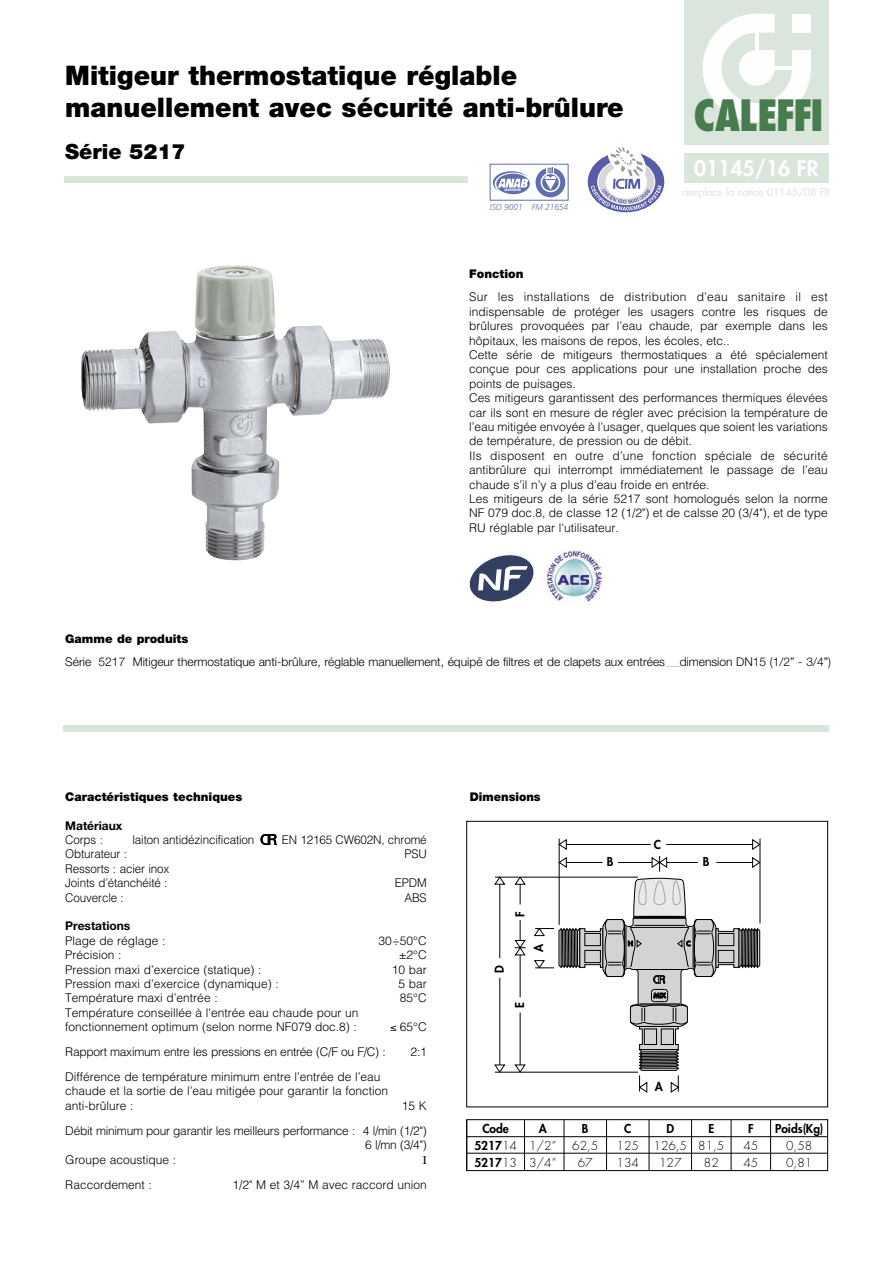
<style>
.page{position:relative;width:893px;height:1263px;background:#fff}
.page>*{position:absolute;margin:0;border:0;box-sizing:border-box;transform-origin:0 0}
.t1{font:800 condensed 42px "Futura";letter-spacing:-.035em;color:#477c4f}
.t2{font:900 27px/32.4px "Helvetica Neue";color:#000}
.t3{font:800 21px "Futura";color:#fff}
.t4{font:900 21px "Helvetica Neue";color:#000}
.t5{font:300 12px/14.4px "Helvetica";color:#000}
.t6{font:300 12px "Helvetica Neue LT Std";color:#000}
.t7{font:300 12px/24.9px "Helvetica";letter-spacing:-.02em;color:#000;text-align:right}
.t8{font:900 12px "Helvetica Neue";color:#000}
.t9{font:300 12px/17px "Futura";color:#000}
.t10{font:800 12px/17px "Futura";color:#000;text-align:center}
.t11{font:700 12px "Helvetica Neue";color:#000}
.t12{font:12px "Times";color:#000}
.t13{font:10.5px "Futura";letter-spacing:-.02em;color:#dae5dc}
.t14{font:italic 300 8.55px "Frutiger";letter-spacing:-.005em;color:#5e6eb0}
.t15{font:900 condensed 3.15px "Helvetica";letter-spacing:.005em;color:#fefefe}
.s1{font-weight:300}
</style>
<div class="page">
<div style="left:685px;top:153px;width:144px;height:30px;background:#dae5dc"></div>
<div style="left:64px;top:725px;width:765px;height:6px;background:#dae5dc"></div>
<div style="left:685px;top:0;width:144px;height:145px;background:#dae5dc"></div>
<svg style="left:703px;top:14px;width:108px;height:108px"></svg>
<hr style="left:755px;top:32px;width:4px;height:18px;background:#fefefe">
<hr style="left:774px;top:66px;width:18px;height:4px;background:#fefefe">
<svg style="left:261px;top:834px;width:15px;height:11px"></svg>
<svg style="left:666px;top:666px;width:14px;height:1px"></svg>
<hr style="left:495px;top:1072px;width:143px;height:1px;background:#000">
<hr style="left:559px;top:839px;width:1px;height:86px;background:#000">
<hr style="left:760px;top:839px;width:1px;height:84px;background:#000">
<hr style="left:495px;top:877px;width:143px;height:1px;background:#000">
<div style="left:466px;top:821px;width:362px;height:286px;border:1px solid #000"></div>
<div style="left:467px;top:1119px;width:361px;height:52px;border:1px solid #000"></div>
<hr style="left:467px;top:1136px;width:361px;height:1px;background:#000">
<hr style="left:524px;top:1120px;width:1px;height:50px;background:#000">
<hr style="left:564px;top:1120px;width:1px;height:50px;background:#000">
<hr style="left:606px;top:1120px;width:1px;height:50px;background:#000">
<hr style="left:649px;top:1120px;width:1px;height:50px;background:#000">
<hr style="left:691px;top:1120px;width:1px;height:50px;background:#000">
<svg style="left:515px;top:877px;width:10px;height:27px"></svg>
<svg style="left:515px;top:1065px;width:10px;height:7px"></svg>
<hr style="left:520px;top:1013px;width:1px;height:52px;background:#000">
<svg style="left:514px;top:920px;width:12px;height:35px"></svg>
<hr style="left:520px;top:955px;width:1px;height:42px;background:#000">
<svg style="left:495px;top:1065px;width:10px;height:7px"></svg>
<hr style="left:499px;top:978px;width:1px;height:87px;background:#000">
<svg style="left:495px;top:877px;width:10px;height:7px"></svg>
<hr style="left:499px;top:884px;width:1px;height:74px;background:#000">
<svg style="left:559px;top:857px;width:7px;height:10px"></svg>
<hr style="left:566px;top:862px;width:36px;height:1px;background:#000">
<hr style="left:618px;top:862px;width:34px;height:1px;background:#000">
<svg style="left:652px;top:856px;width:15px;height:15px"></svg>
<hr style="left:667px;top:862px;width:31px;height:1px;background:#000">
<svg style="left:752px;top:857px;width:8px;height:10px"></svg>
<hr style="left:716px;top:862px;width:37px;height:1px;background:#000">
<svg style="left:559px;top:839px;width:7px;height:10px"></svg>
<hr style="left:566px;top:844px;width:85px;height:1px;background:#000">
<svg style="left:752px;top:839px;width:8px;height:10px"></svg>
<hr style="left:666px;top:844px;width:87px;height:1px;background:#000">
<svg style="left:534px;top:878px;width:226px;height:214px"></svg>
<hr style="left:467px;top:1153px;width:361px;height:1px;background:#000">
<hr style="left:731px;top:1120px;width:1px;height:50px;background:#000">
<hr style="left:466px;top:1120px;width:1px;height:50px;background:#000">
<hr style="left:770px;top:1120px;width:1px;height:50px;background:#000">
<svg style="left:470px;top:555px;width:64px;height:47px"></svg>
<img style="left:547px;top:550px;width:54px;height:54px">
<img style="left:81px;top:265px;width:309px;height:295px">
<div style="left:64px;top:176px;width:404px;height:7px;background:#dae5dc"></div>
<svg style="left:496px;top:174px;width:34px;height:20px"></svg>
<svg style="left:493px;top:171px;width:35px;height:21px"></svg>
<div style="left:490px;top:164px;width:78px;height:37px;border:1px solid #5e6eb0"></div>
<div style="left:536px;top:168px;width:29px;height:29px;background:#5e6eb0;border-radius:50%"></div>
<svg style="left:541px;top:173px;width:19px;height:19px"></svg>
<svg style="left:542px;top:174px;width:17px;height:17px"></svg>
<svg style="left:544px;top:168px;width:12px;height:22px"></svg>
<svg style="left:591px;top:147px;width:71px;height:64px"></svg>
<h2 class="t2" style="left:65px;top:61px;width:560px">Mitigeur thermostatique réglable manuellement avec sécurité anti-brûlure</h2>
<h3 class="t4" style="left:65px;top:144px;width:122px">Série 5217</h3>
<p class="t15" style="left:504px;top:188px;width:18px">ACCREDITED</p>
<p class="t14" style="left:490px;top:203px;width:80px">ISO 9001 FM 21654</p>
<h1 class="t1" style="left:693px;top:98px;width:132px">CALEFFI</h1>
<h3 class="t3" style="left:694px;top:158px;width:126px">01145/16 FR</h3>
<p class="t13" style="left:682px;top:188px;width:150px">remplace la notice 01145/08 FR</p>
<p class="t8" style="left:469px;top:269px;width:56px">Fonction</p>
<p class="t5" style="left:469px;top:289px;width:360px">Sur les installations de distribution d’eau sanitaire il est indispensable de protéger les usagers contre les risques de brûlures provoquées par l’eau chaude, par exemple dans les hôpitaux, les maisons de repos, les écoles, etc..<br>Cette série de mitigeurs thermostatiques a été spécialement conçue pour ces applications pour une installation proche des points de puisages.<br>Ces mitigeurs garantissent des performances thermiques élevées car ils sont en mesure de régler avec précision la température de l’eau mitigée envoyée à l’usager, quelques que soient les variations de température, de pression ou de débit.<br>Ils disposent en outre d’une fonction spéciale de sécurité antibrûlure qui interrompt immédiatement le passage de l’eau chaude s’il n’y a plus d’eau froide en entrée.<br>Les mitigeurs de la série 5217 sont homologués selon la norme NF 079 doc.8, de classe 12 (1/2") et de calsse 20 (3/4"), et de type RU réglable par l'utilisateur.</p>
<p class="t8" style="left:65px;top:634px;width:125px">Gamme de produits</p>
<p class="t6" style="left:65px;top:658px;width:767px">Série 5217 Mitigeur thermostatique anti-brûlure, réglable manuellement, équipé de filtres et de clapets aux entrées dimension DN15 (1/2” - 3/4”)</p>
<p class="t8" style="left:65px;top:792px;width:179px">Caractéristiques techniques</p>
<p class="t11" style="left:65px;top:821px;width:59px">Matériaux</p>
<p class="t5" style="left:65px;top:832px;width:39px">Corps :</p>
<p class="t5" style="left:132px;top:832px;width:123px">laiton antidézincification</p>
<p class="t5" style="left:282px;top:832px;width:146px">EN 12165 CW602N, chromé</p>
<p class="t5" style="left:65px;top:846px;width:63px">Obturateur :</p>
<p class="t5" style="left:404px;top:846px;width:24px">PSU</p>
<p class="t5" style="left:65px;top:860px;width:106px">Ressorts : acier inox<br>Joints d’étanchéité :</p>
<p class="t5" style="left:395px;top:875px;width:33px">EPDM</p>
<p class="t5" style="left:65px;top:889px;width:60px">Couvercle :</p>
<p class="t5" style="left:404px;top:889px;width:24px">ABS</p>
<p class="t11" style="left:65px;top:922px;width:67px">Prestations</p>
<p class="t5" style="left:65px;top:932px;width:102px">Plage de réglage :</p>
<p class="t5" style="left:379px;top:932px;width:50px">30÷50°C</p>
<p class="t5" style="left:65px;top:947px;width:58px">Précision :</p>
<p class="t5" style="left:399px;top:947px;width:30px">±2°C</p>
<p class="t5" style="left:65px;top:961px;width:198px">Pression maxi d’exercice (statique) :</p>
<p class="t5" style="left:392px;top:961px;width:37px">10 bar</p>
<p class="t5" style="left:65px;top:976px;width:215px">Pression maxi d’exercice (dynamique) :</p>
<p class="t5" style="left:398px;top:976px;width:30px">5 bar</p>
<p class="t5" style="left:65px;top:990px;width:154px">Température maxi d’entrée :</p>
<p class="t5" style="left:400px;top:990px;width:28px">85°C</p>
<p class="t5" style="left:65px;top:1004px;width:295px">Température conseillée à l'entrée eau chaude pour un fonctionnement optimum (selon norme NF079 doc.8) :</p>
<p class="t5" style="left:390px;top:1019px;width:38px">≤ 65°C</p>
<p class="t7" style="left:65px;top:1038px;width:322px">Rapport maximum entre les pressions en entrée (C/F ou F/C) :</p>
<p class="t5" style="left:411px;top:1044px;width:18px">2:1</p>
<p class="t5" style="left:65px;top:1069px;width:324px">Différence de température minimum entre l’entrée de l’eau chaude et la sortie de l’eau mitigée pour garantir la fonction anti-brûlure :</p>
<p class="t7" style="left:65px;top:1092px;width:363px">15 K<br>Débit minimum pour garantir les meilleurs performance : 4 l/min (1/2")</p>
<p class="t5" style="left:365px;top:1137px;width:63px">6 l/mn (3/4")</p>
<p class="t5" style="left:65px;top:1151px;width:112px">Groupe acoustique :</p>
<p class="t12" style="left:423px;top:1153px;width:5px">I</p>
<p class="t5" style="left:65px;top:1176px;width:88px">Raccordement :</p>
<p class="t5" style="left:232px;top:1176px;width:196px">1/2" M et 3/4” M avec raccord union</p>
<p class="t8" style="left:470px;top:792px;width:72px">Dimensions</p>
<p class="t10" style="left:492px;top:973px;width:9px;rotate:-90deg">D</p>
<p class="t10" style="left:512px;top:916px;width:7px;rotate:-90deg">F</p>
<p class="t10" style="left:531px;top:952px;width:10px;rotate:-90deg">A</p>
<p class="t10" style="left:512px;top:1008px;width:7px;rotate:-90deg">E</p>
<p class="t10" style="left:654px;top:836px;width:9px">C</p>
<p class="t10" style="left:607px;top:854px;width:8px">B</p>
<p class="t10" style="left:703px;top:854px;width:8px">B</p>
<p class="t10" style="left:655px;top:1079px;width:10px">A</p>
<p class="t10" style="left:474px;top:1121px;width:44px">Code<br>5217<span class="s1">14<br></span>5217<span class="s1">13</span></p>
<p class="t10" style="left:775px;top:1121px;width:50px">Poids(Kg)</p>
<p class="t10" style="left:539px;top:1121px;width:10px">A</p>
<p class="t9" style="left:529px;top:1138px;width:29px">1/2”<br>3/4”</p>
<p class="t10" style="left:624px;top:1121px;width:9px">C</p>
<p class="t9" style="left:617px;top:1138px;width:24px">125<br>134</p>
<p class="t10" style="left:582px;top:1121px;width:8px">B</p>
<p class="t9" style="left:572px;top:1138px;width:28px;text-align:center">62,5<br>67</p>
<p class="t10" style="left:666px;top:1121px;width:9px">D</p>
<p class="t9" style="left:654px;top:1138px;width:35px;text-align:center">126,5<br>127</p>
<p class="t10" style="left:708px;top:1121px;width:7px">E</p>
<p class="t9" style="left:698px;top:1138px;width:28px;text-align:center">81,5<br>82</p>
<p class="t10" style="left:748px;top:1121px;width:7px">F</p>
<p class="t9" style="left:743px;top:1138px;width:16px">45<br>45</p>
<p class="t9" style="left:786px;top:1138px;width:28px">0,58<br>0,81</p>
</div>
